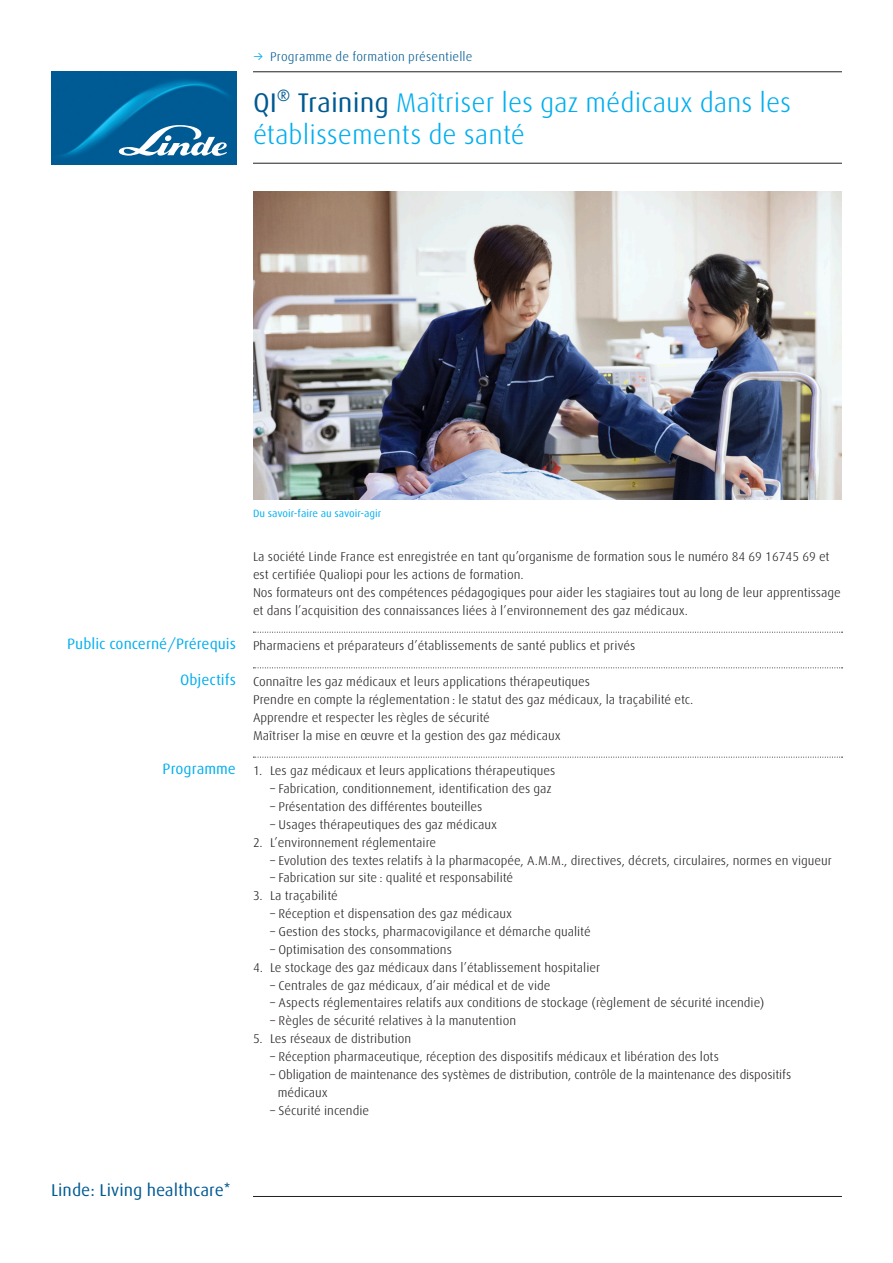
<style>
.page{position:relative;width:893px;height:1263px;background:#fff}
.page>*{position:absolute;margin:0;border:0;box-sizing:border-box;transform-origin:0 0}
.t1{font:300 27px/32.4px "Linde Dax Global";color:#00aeef}
.t2{font:17.1px "Linde Dax Global";color:#005992}
.t3{font:15px "Linde Dax Global";color:#00aeef}
.t4{font:300 12.75px/17.9px "Linde Dax Global";color:#231f20}
.Naming_8_5_11_9_Datasheet{font:300 12.75px "Linde Dax Global";letter-spacing:.01em;color:#005992}
.t5{font:10.5px "Linde Dax Global";color:#00aeef}
.s1{font-weight:400;color:#00aeef}
.s2{font-weight:400;color:#005992}
</style>
<div class="page">
<hr style="left:253px;top:71px;width:589px;height:1px;background:#231f20">
<hr style="left:253px;top:163px;width:589px;height:1px;background:#231f20">
<svg style="left:253px;top:632px;width:590px;height:1px"></svg>
<svg style="left:253px;top:667px;width:590px;height:1px"></svg>
<svg style="left:253px;top:757px;width:590px;height:1px"></svg>
<hr style="left:253px;top:1196px;width:589px;height:1px;background:#231f20">
<img style="left:253px;top:191px;width:589px;height:309px">
<img style="left:51px;top:72px;width:185px;height:92px">
<svg style="left:119px;top:125px;width:108px;height:31px"></svg>
<p class="Naming_8_5_11_9_Datasheet" style="left:253px;top:49px;width:221px"><span class="s1">→</span> Programme de formation présentielle</p>
<p class="t1" style="left:253px;top:86px;width:540px"><span class="s2">QI® Training</span> Maîtriser les gaz médicaux dans les établissements de santé</p>
<p class="t3" style="left:67px;top:635px;width:170px">Public concerné/Prérequis</p>
<p class="t3" style="left:180px;top:671px;width:57px">Objectifs</p>
<p class="t3" style="left:163px;top:760px;width:75px">Programme</p>
<p class="t5" style="left:253px;top:507px;width:130px">Du savoir-faire au savoir-agir</p>
<p class="t4" style="left:253px;top:548px;width:578px">La société Linde France est enregistrée en tant qu’organisme de formation sous le numéro 84 69 16745 69 et est certifiée Qualiopi pour les actions de formation.</p>
<p class="t4" style="left:253px;top:583px;width:589px">Nos formateurs ont des compétences pédagogiques pour aider les stagiaires tout au long de leur apprentissage et dans l’acquisition des connaissances liées à l’environnement des gaz médicaux.</p>
<p class="t4" style="left:253px;top:637px;width:384px">Pharmaciens et préparateurs d’établissements de santé publics et privés</p>
<p class="t4" style="left:253px;top:673px;width:339px">Connaître les gaz médicaux et leurs applications thérapeutiques</p>
<p class="t4" style="left:253px;top:691px;width:442px">Prendre en compte la réglementation : le statut des gaz médicaux, la traçabilité etc.</p>
<p class="t4" style="left:253px;top:708px;width:238px">Apprendre et respecter les règles de sécurité</p>
<p class="t4" style="left:253px;top:726px;width:309px">Maîtriser la mise en œuvre et la gestion des gaz médicaux</p>
<p class="t4" style="left:253px;top:762px;width:304px">1. Les gaz médicaux et leurs applications thérapeutiques</p>
<p class="t4" style="left:270px;top:780px;width:283px">– Fabrication, conditionnement, identification des gaz</p>
<p class="t4" style="left:270px;top:798px;width:214px">– Présentation des différentes bouteilles</p>
<p class="t4" style="left:270px;top:815px;width:229px">– Usages thérapeutiques des gaz médicaux</p>
<p class="t4" style="left:253px;top:833px;width:185px">2. L’environnement réglementaire</p>
<p class="t4" style="left:270px;top:851px;width:564px">– Evolution des textes relatifs à la pharmacopée, A.M.M., directives, décrets, circulaires, normes en vigueur</p>
<p class="t4" style="left:270px;top:869px;width:245px">– Fabrication sur site : qualité et responsabilité</p>
<p class="t4" style="left:253px;top:887px;width:86px">3. La traçabilité</p>
<p class="t4" style="left:270px;top:905px;width:244px">– Réception et dispensation des gaz médicaux</p>
<p class="t4" style="left:270px;top:923px;width:322px">– Gestion des stocks, pharmacovigilance et démarche qualité</p>
<p class="t4" style="left:270px;top:940px;width:183px">– Optimisation des consommations</p>
<p class="t4" style="left:253px;top:958px;width:349px">4. Le stockage des gaz médicaux dans l’établissement hospitalier</p>
<p class="t4" style="left:270px;top:976px;width:282px">– Centrales de gaz médicaux, d’air médical et de vide</p>
<p class="t4" style="left:270px;top:994px;width:496px">– Aspects réglementaires relatifs aux conditions de stockage (règlement de sécurité incendie)</p>
<p class="t4" style="left:270px;top:1012px;width:248px">– Règles de sécurité relatives à la manutention</p>
<p class="t4" style="left:253px;top:1030px;width:160px">5. Les réseaux de distribution</p>
<p class="t4" style="left:270px;top:1048px;width:450px">– Réception pharmaceutique, réception des dispositifs médicaux et libération des lots</p>
<p class="t4" style="left:278px;top:1065px;width:515px;text-indent:-8px">– Obligation de maintenance des systèmes de distribution, contrôle de la maintenance des dispositifs médicaux</p>
<p class="t4" style="left:270px;top:1101px;width:101px">– Sécurité incendie</p>
<p class="t2" style="left:51px;top:1180px;width:181px">Linde: Living healthcare*</p>
</div>
